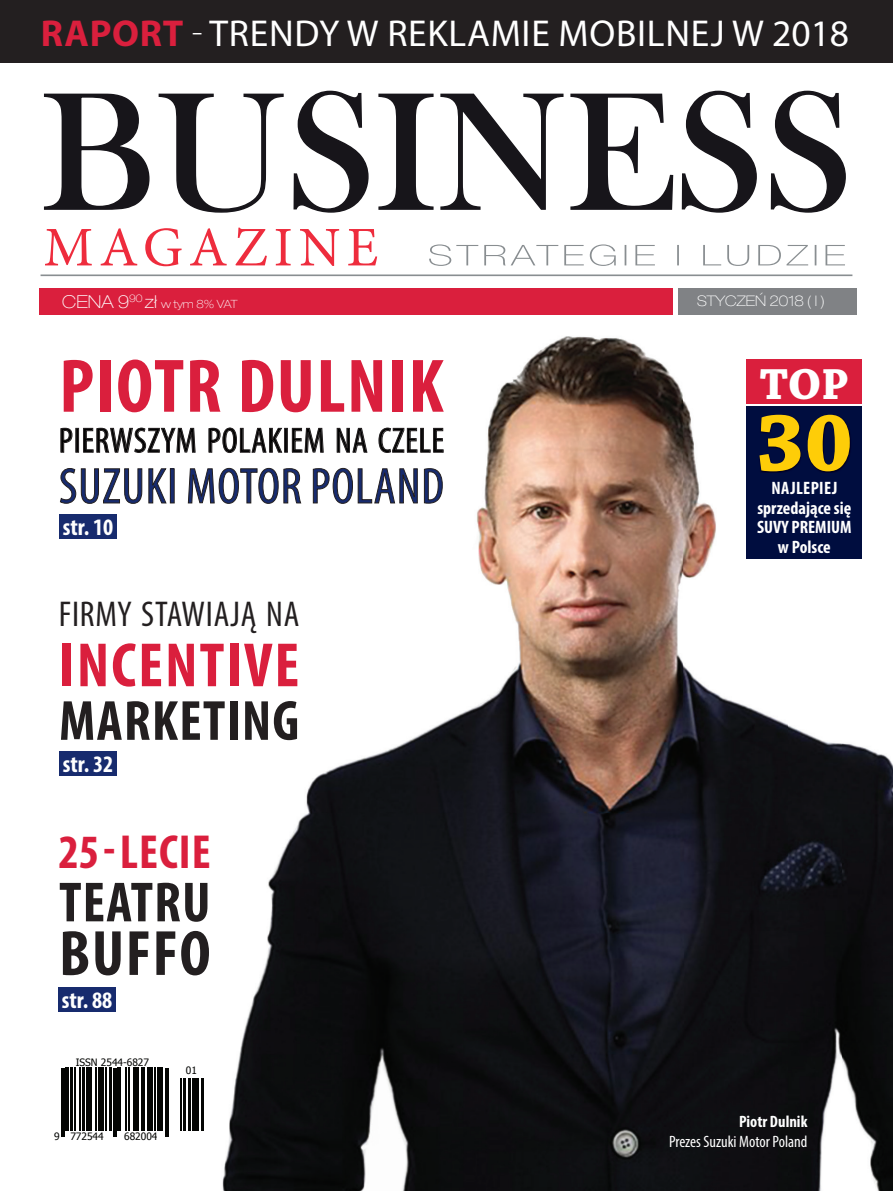
<style>
.page{position:relative;width:893px;height:1191px;background:#fff}
.page>*{position:absolute;margin:0;border:0;box-sizing:border-box;transform-origin:0 0}
.t1{font:700 86.4px "Chaparral Pro";color:#fecd08}
.t2{font:700 condensed 76.5px "Myriad Pro";letter-spacing:.02em;color:#da1f3d}
.t3{font:700 condensed 64.5px "Myriad Pro";letter-spacing:.025em;color:#231f20}
.t4{font:700 condensed 63px "Myriad Pro";letter-spacing:.03em;color:#da1f3d}
.t5{font:700 condensed 57px "Myriad Pro";letter-spacing:.02em;color:#231f20}
.t6{font:condensed 50.7px "Myriad Pro";letter-spacing:.02em;color:#172b6e}
.t7{font:700 condensed 48px "Myriad Pro";letter-spacing:.02em;color:#da1f3d}
.t8{font:700 45.75px "Chaparral Pro";color:#fff}
.t9{font:37.5px "Myriad Pro";letter-spacing:.02em;color:#fff}
.t10{font:condensed 36px "Myriad Pro";letter-spacing:.02em;color:#231f20}
.t11{font:condensed 35.4px "Myriad Pro";letter-spacing:.02em;color:#010101}
.t12{font:700 condensed 23.7px "Myriad Pro";color:#fff}
.t13{font:700 condensed 18px/19.5px "Myriad Pro";color:#fff;text-align:center}
.t14{font:condensed 16.5px "Myriad Pro";color:#fff}
.t15{font:700 condensed 16.5px "Myriad Pro";color:#fff}
.t16{font:100 expanded 14.55px "Helvetica Neue LT Pro";color:#fff}
.t17{font:100 expanded 11.4px "Helvetica Neue LT Pro";letter-spacing:-.025em;color:#fff}
.t18{font:10.2px "Tahoma";color:#040503}
.s1{font-weight:700;color:#da1f3d}
.s2{font-size:17.85px}
</style>
<div class="page">
<img style="left:222px;top:336px;width:461px;height:855px">
<img style="left:683px;top:359px;width:64px;height:78px">
<img style="left:683px;top:437px;width:105px;height:754px">
<img style="left:842px;top:558px;width:51px;height:633px">
<img style="left:788px;top:558px;width:54px;height:633px">
<svg style="left:60px;top:427px;width:13px;height:26px"></svg>
<div style="left:76px;top:428px;width:3px;height:24px;border:1px solid #231f20"></div>
<svg style="left:83px;top:427px;width:113px;height:26px"></svg>
<svg style="left:208px;top:427px;width:74px;height:26px"></svg>
<svg style="left:292px;top:427px;width:32px;height:26px"></svg>
<svg style="left:336px;top:427px;width:32px;height:26px"></svg>
<svg style="left:378px;top:427px;width:66px;height:26px"></svg>
<svg style="left:60px;top:468px;width:107px;height:36px"></svg>
<div style="left:170px;top:469px;width:4px;height:34px;border:1px solid #231f20"></div>
<svg style="left:188px;top:467px;width:113px;height:37px"></svg>
<svg style="left:313px;top:467px;width:105px;height:37px"></svg>
<svg style="left:424px;top:468px;width:19px;height:36px"></svg>
<div style="left:60px;top:514px;width:57px;height:25px;background:#172b6e"></div>
<div style="left:58px;top:987px;width:58px;height:24px;background:#172b6e"></div>
<div style="left:60px;top:751px;width:57px;height:24px;background:#172b6e"></div>
<svg style="left:61px;top:1067px;width:142px;height:70px"></svg>
<hr style="left:61px;top:1067px;width:1px;height:69px;background:#040503">
<hr style="left:63px;top:1067px;width:1px;height:69px;background:#040503">
<hr style="left:66px;top:1067px;width:3px;height:63px;background:#040503">
<hr style="left:70px;top:1067px;width:2px;height:63px;background:#040503">
<hr style="left:75px;top:1067px;width:1px;height:63px;background:#040503">
<hr style="left:79px;top:1067px;width:1px;height:63px;background:#040503">
<hr style="left:83px;top:1067px;width:2px;height:63px;background:#040503">
<hr style="left:86px;top:1067px;width:2px;height:63px;background:#040503">
<hr style="left:89px;top:1067px;width:3px;height:63px;background:#040503">
<hr style="left:95px;top:1067px;width:1px;height:63px;background:#040503">
<hr style="left:98px;top:1067px;width:4px;height:63px;background:#040503">
<hr style="left:103px;top:1067px;width:1px;height:63px;background:#040503">
<hr style="left:105px;top:1067px;width:1px;height:63px;background:#040503">
<hr style="left:110px;top:1067px;width:2px;height:63px;background:#040503">
<hr style="left:113px;top:1067px;width:1px;height:69px;background:#040503">
<hr style="left:115px;top:1067px;width:1px;height:69px;background:#040503">
<hr style="left:118px;top:1067px;width:1px;height:63px;background:#040503">
<hr style="left:120px;top:1067px;width:1px;height:63px;background:#040503">
<hr style="left:125px;top:1067px;width:2px;height:63px;background:#040503">
<hr style="left:129px;top:1067px;width:1px;height:63px;background:#040503">
<hr style="left:133px;top:1067px;width:3px;height:63px;background:#040503">
<hr style="left:137px;top:1067px;width:2px;height:63px;background:#040503">
<hr style="left:141px;top:1067px;width:4px;height:63px;background:#040503">
<hr style="left:147px;top:1067px;width:1px;height:63px;background:#040503">
<hr style="left:149px;top:1067px;width:4px;height:63px;background:#040503">
<hr style="left:155px;top:1067px;width:1px;height:63px;background:#040503">
<hr style="left:157px;top:1067px;width:1px;height:63px;background:#040503">
<hr style="left:159px;top:1067px;width:4px;height:63px;background:#040503">
<hr style="left:165px;top:1067px;width:1px;height:69px;background:#040503">
<hr style="left:167px;top:1067px;width:1px;height:69px;background:#040503">
<hr style="left:181px;top:1078px;width:1px;height:52px;background:#040503">
<hr style="left:183px;top:1078px;width:2px;height:52px;background:#040503">
<hr style="left:189px;top:1078px;width:2px;height:52px;background:#040503">
<hr style="left:192px;top:1078px;width:1px;height:52px;background:#040503">
<hr style="left:194px;top:1078px;width:2px;height:52px;background:#040503">
<hr style="left:197px;top:1078px;width:2px;height:52px;background:#040503">
<hr style="left:201px;top:1078px;width:2px;height:52px;background:#040503">
<div style="left:39px;top:288px;width:634px;height:27px;background:#da1f3d"></div>
<div style="left:0;top:0;width:893px;height:63px;background:#231f20"></div>
<div style="left:678px;top:288px;width:179px;height:27px;background:#808285"></div>
<svg style="left:43px;top:90px;width:803px;height:123px"></svg>
<svg style="left:429px;top:244px;width:416px;height:22px"></svg>
<svg style="left:45px;top:228px;width:332px;height:38px"></svg>
<hr style="left:41px;top:274px;width:811px;height:2px;background:#898e91">
<div style="left:747px;top:359px;width:115px;height:45px;background:#da1f3d"></div>
<div style="left:747px;top:406px;width:115px;height:152px;background:#000d3f"></div>
<img style="left:759px;top:415px;width:92px;height:58px">
<h3 class="t9" style="left:41px;top:10px;width:810px"><span class="s1">RAPORT</span> TRENDY W REKLAMIE MOBILNEJ W 2018</h3>
<p class="t17" style="left:62px;top:297px;width:177px"><span class="s2">CENA 9</span><sup>90</sup> <span class="s2">zł</span> w tym 8% VAT</p>
<p class="t16" style="left:697px;top:293px;width:129px">STYCZEŃ 2018 ( I )</p>
<h2 class="t2" style="left:59px;top:338px;width:386px">PIOTR DULNIK</h2>
<h3 class="t11" style="left:59px;top:419px;width:387px">PIERWSZYM POLAKIEM NA CZELE</h3>
<h3 class="t6" style="left:59px;top:455px;width:386px">SUZUKI MOTOR POLAND</h3>
<h3 class="t12" style="left:63px;top:512px;width:52px">str. 10</h3>
<h3 class="t10" style="left:59px;top:592px;width:242px">FIRMY STAWIAJĄ NA</h3>
<h3 class="t4" style="left:59px;top:626px;width:242px">INCENTIVE</h3>
<h3 class="t5" style="left:59px;top:685px;width:242px">MARKETING</h3>
<h3 class="t12" style="left:63px;top:749px;width:52px">str. 32</h3>
<h3 class="t7" style="left:58px;top:821px;width:154px">25 - LECIE</h3>
<h3 class="t5" style="left:59px;top:866px;width:153px">TEATRU</h3>
<h3 class="t3" style="left:59px;top:913px;width:153px">BUFFO</h3>
<h3 class="t12" style="left:62px;top:985px;width:52px">str. 88</h3>
<p class="t18" style="left:76px;top:1055px;width:75px">ISSN 2544-6827</p>
<p class="t18" style="left:54px;top:1129px;width:51px">9 772544</p>
<p class="t18" style="left:124px;top:1129px;width:35px">682004</p>
<p class="t18" style="left:186px;top:1063px;width:13px">01</p>
<h3 class="t8" style="left:760px;top:357px;width:91px">TOP</h3>
<h1 class="t1" style="left:756px;top:392px;width:99px">30</h1>
<p class="t13" style="left:757px;top:478px;width:96px">NAJLEPIEJ sprzedające się<br>SUVY PREMIUM w Polsce</p>
<p class="t15" style="left:739px;top:1111px;width:70px">Piotr Dulnik</p>
<p class="t14" style="left:669px;top:1131px;width:140px">Prezes Suzuki Motor Poland</p>
</div>
